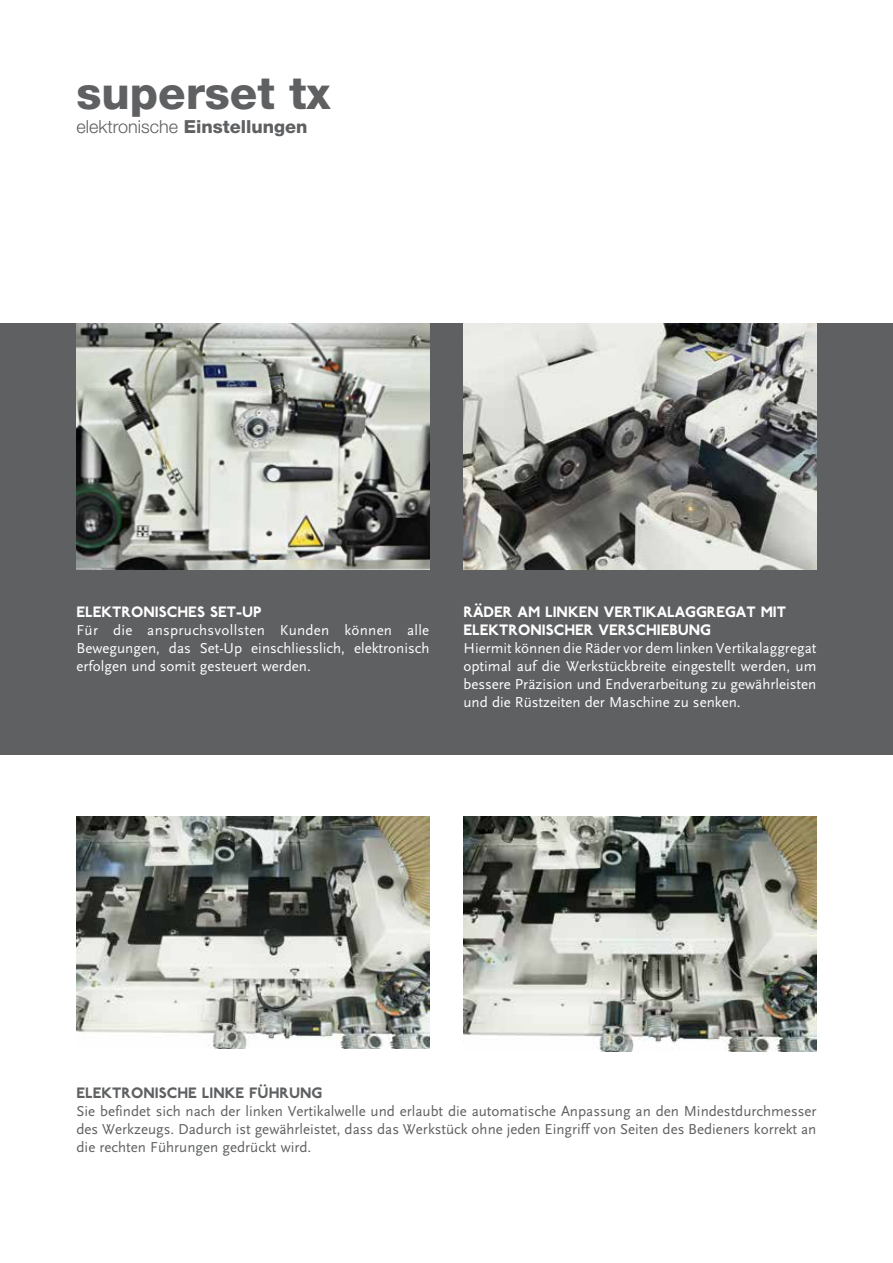
<style>
.page{position:relative;width:893px;height:1263px;background:#fff}
.page>*{position:absolute;margin:0;border:0;box-sizing:border-box;transform-origin:0 0}
.t1{font:800 45px "Helvetica Neue LT Std";color:#5f6062}
.t2{font:300 18px "Helvetica Neue LT Std";color:#5f6062}
.t3{font:15px/18px "Scala Sans";color:#fff;text-align:justify}
.t4{font:15px/18px "Scala Sans";color:#5f6062;text-align:justify}
.t5{font:800 15px/18px "P22 Underground";color:#fff}
.t6{font:800 15px "P22 Underground";color:#5f6062}
.s1{font-weight:800}
</style>
<div class="page">
<div style="left:0;top:324px;width:893px;height:431px;background:#5f6062"></div>
<img style="left:77px;top:324px;width:352px;height:246px">
<img style="left:463px;top:324px;width:353px;height:246px">
<img style="left:77px;top:816px;width:352px;height:232px">
<img style="left:463px;top:816px;width:353px;height:236px">
<h1 class="t1" style="left:77px;top:66px;width:256px">superset tx</h1>
<p class="t2" style="left:77px;top:116px;width:233px">elektronische <span class="s1">Einstellungen</span></p>
<p class="t5" style="left:77px;top:603px;width:187px">ELEKTRONISCHES SET-UP</p>
<p class="t3" style="left:77px;top:621px;width:354px">Für die anspruchsvollsten Kunden können alle Bewegungen, das Set-Up einschliesslich, elektronisch erfolgen und somit gesteuert werden.</p>
<p class="t5" style="left:463px;top:603px;width:324px">RÄDER AM LINKEN VERTIKALAGGREGAT MIT<br>ELEKTRONISCHER VERSCHIEBUNG</p>
<p class="t3" style="left:463px;top:639px;width:354px">Hiermit können die Räder vor dem linken Vertikalaggregat optimal auf die Werkstückbreite eingestellt werden, um bessere Präzision und Endverarbeitung zu gewährleisten und die Rüstzeiten der Maschine zu senken.</p>
<p class="t6" style="left:77px;top:1084px;width:247px">ELEKTRONISCHE LINKE FÜHRUNG</p>
<p class="t4" style="left:77px;top:1102px;width:741px">Sie befindet sich nach der linken Vertikalwelle und erlaubt die automatische Anpassung an den Mindestdurchmesser des Werkzeugs. Dadurch ist gewährleistet, dass das Werkstück ohne jeden Eingriff von Seiten des Bedieners korrekt an die rechten Führungen gedrückt wird.</p>
</div>
